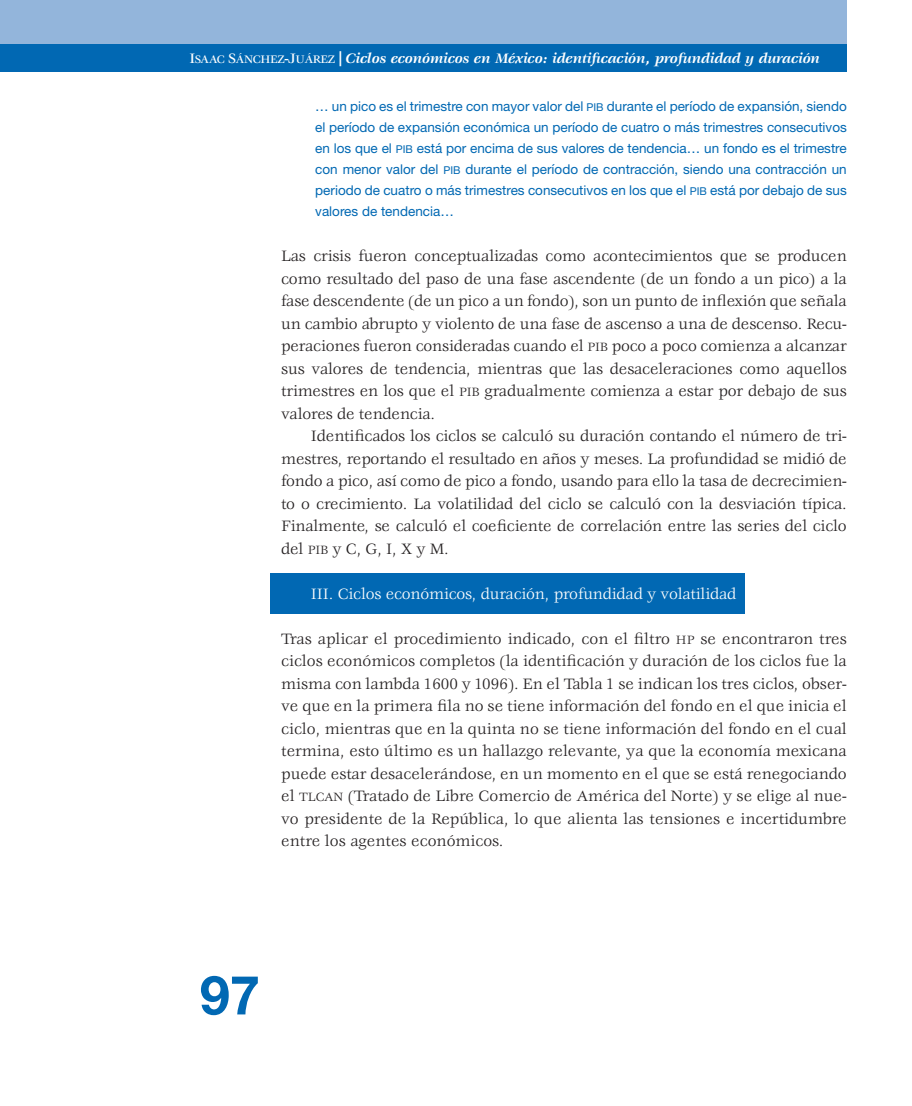
<style>
.page{position:relative;width:912px;height:1106px;background:#fff}
.page>*{position:absolute;margin:0;border:0;box-sizing:border-box;transform-origin:0 0}
.t1{font:700 54px "Helvetica Neue LT Std";color:#0168b3}
.t2{font:16.5px/22.5px "Veljovic";letter-spacing:-.01em;color:#231f20;text-align:justify}
.t3{font:16.5px "Veljovic";letter-spacing:-.01em;color:#fff}
.t4{font:italic 700 15px "Veljovic";letter-spacing:-.01em;color:#fff}
.t5{font:13.5px/21px "Helvetica Neue LT Std";color:#0168b3;text-align:justify}
.s1{font-family:"Veljovic Medium SC800";font-weight:400;font-style:normal}
.s2{font-family:"Veljovic Medium SC800";font-weight:400;font-style:normal;font-size:12px}
.s3{font-family:"Helvetica Neue LT Std";font-weight:500}
.s4{font-family:"Helvetica Neue LT Std Roman SC800";font-size:10.8px}
.s5{font-family:"Veljovic Book SC800";font-size:13.2px}
</style>
<div class="page">
<div style="left:0;top:0;width:846px;height:49px;background:#93b5db"></div>
<div style="left:0;top:44px;width:846px;height:27px;background:#0168b3"></div>
<div style="left:270px;top:573px;width:474px;height:40px;background:#0168b3"></div>
<p class="t4" style="left:189px;top:51px;width:632px"><span class="s1">I</span><span class="s2">SAAC</span> <span class="s1">S</span><span class="s2">ÁNCHEZ</span><span class="s1">-J</span><span class="s2">UÁREZ</span> <span class="s3">|</span> Ciclos económicos en México: identificación, profundidad y duración</p>
<p class="t5" style="left:315px;top:96px;width:533px">… un pico es el trimestre con mayor valor del <span class="s4">pib</span> durante el período de expansión, siendo el período de expansión económica un período de cuatro o más trimestres consecutivos en los que el <span class="s4">pib</span> está por encima de sus valores de tendencia… un fondo es el trimestre con menor valor del <span class="s4">pib</span> durante el período de contracción, siendo una contracción un periodo de cuatro o más trimestres consecutivos en los que el <span class="s4">pib</span> está por debajo de sus valores de tendencia…</p>
<p class="t2" style="left:281px;top:245px;width:567px">Las crisis fueron conceptualizadas como acontecimientos que se producen como resultado del paso de una fase ascendente (de un fondo a un pico) a la fase descendente (de un pico a un fondo), son un punto de inflexión que señala un cambio abrupto y violento de una fase de ascenso a una de descenso. Recu&shy;peraciones fueron consideradas cuando el <span class="s5">PIB</span> poco a poco comienza a alcanzar sus valores de tendencia, mientras que las desaceleraciones como aquellos trimestres en los que el <span class="s5">PIB</span> gradualmente comienza a estar por debajo de sus valores de tendencia.</p>
<p class="t2" style="left:281px;top:425px;width:567px;text-indent:30px">Identificados los ciclos se calculó su duración contando el número de tri&shy;mestres, reportando el resultado en años y meses. La profundidad se midió de fondo a pico, así como de pico a fondo, usando para ello la tasa de decrecimien&shy;to o crecimiento. La volatilidad del ciclo se calculó con la desviación típica.<br>Finalmente, se calculó el coeficiente de correlación entre las series del ciclo del <span class="s5">PIB</span> y C, G, I, X y M.</p>
<p class="t3" style="left:311px;top:584px;width:426px">III. Ciclos económicos, duración, profundidad y volatilidad</p>
<p class="t2" style="left:281px;top:628px;width:567px">Tras aplicar el procedimiento indicado, con el filtro <span class="s5">HP</span> se encontraron tres ciclos económicos completos (la identificación y duración de los ciclos fue la misma con lambda 1600 y 1096). En el Tabla 1 se indican los tres ciclos, obser&shy;ve que en la primera fila no se tiene información del fondo en el que inicia el ciclo, mientras que en la quinta no se tiene información del fondo en el cual termina, esto último es un hallazgo relevante, ya que la economía mexicana puede estar desacelerándose, en un momento en el que se está renegociando el <span class="s5">TLCAN</span> (Tratado de Libre Comercio de América del Norte) y se elige al nue&shy;vo presidente de la República, lo que alienta las tensiones e incertidumbre entre los agentes económicos.</p>
<h1 class="t1" style="left:200px;top:961px;width:62px">97</h1>
</div>
